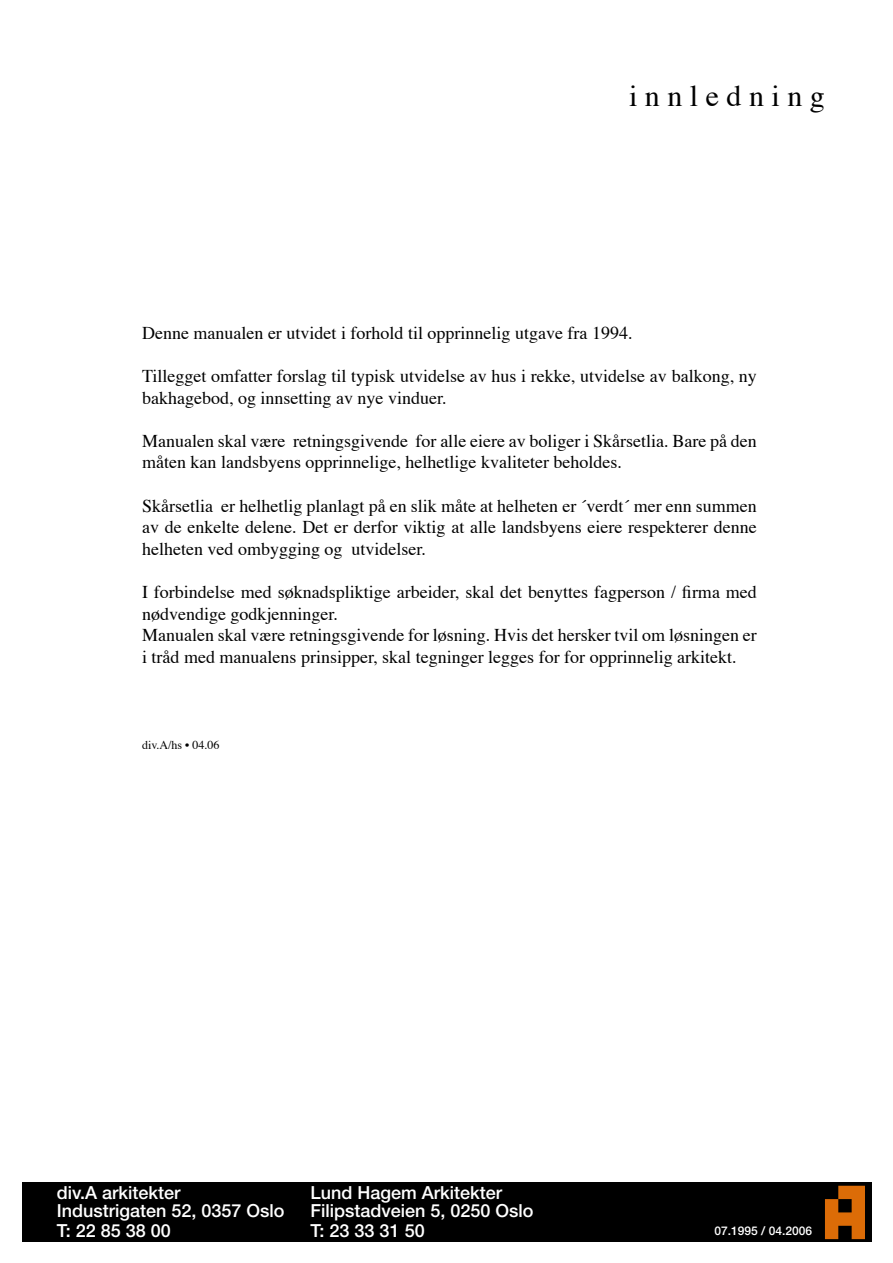
<style>
.page{position:relative;width:893px;height:1263px;background:#fff}
.page>*{position:absolute;margin:0;border:0;box-sizing:border-box;transform-origin:0 0}
.t1{font:30px "Times";color:#000}
.t2{font:18px/21.6px "Times";color:#000}
.t3{font:500 18px "Helvetica Neue LT Std";color:#fff}
.t4{font:500 12px "Helvetica Neue LT Std";color:#fff}
.t5{font:12px "Times";color:#000}
</style>
<div class="page">
<div style="left:22px;top:1182px;width:850px;height:60px;background:#000"></div>
<svg style="left:825px;top:1186px;width:40px;height:53px"></svg>
<h1 class="t1" style="left:629px;top:77px;width:197px">i n n l e d n i n g</h1>
<p class="t2" style="left:142px;top:323px;width:492px">Denne manualen er utvidet i forhold til opprinnelig utgave fra 1994.</p>
<p class="t2" style="left:142px;top:366px;width:616px">Tillegget omfatter forslag til typisk utvidelse av hus i rekke, utvidelse av balkong, ny bakhagebod, og innsetting av nye vinduer.</p>
<p class="t2" style="left:142px;top:431px;width:616px">Manualen skal være retningsgivende for alle eiere av boliger i Skårsetlia. Bare på den måten kan landsbyens opprinnelige, helhetlige kvaliteter beholdes.</p>
<p class="t2" style="left:142px;top:496px;width:616px;text-align:justify">Skårsetlia er helhetlig planlagt på en slik måte at helheten er ´verdt´ mer enn summen av de enkelte delene. Det er derfor viktig at alle landsbyens eiere respekterer denne helheten ved ombygging og utvidelser.</p>
<p class="t2" style="left:142px;top:582px;width:616px">I forbindelse med søknadspliktige arbeider, skal det benyttes fagperson / firma med nødvendige godkjenninger.<br>Manualen skal være retningsgivende for løsning. Hvis det hersker tvil om løsningen er i tråd med manualens prinsipper, skal tegninger legges for for opprinnelig arkitekt.</p>
<p class="t5" style="left:142px;top:738px;width:79px">div.A/hs • 04.06</p>
<p class="t3" style="left:57px;top:1181px;width:125px">div.A arkitekter</p>
<p class="t3" style="left:310px;top:1181px;width:193px">Lund Hagem Arkitekter</p>
<p class="t3" style="left:57px;top:1200px;width:229px">Industrigaten 52, 0357 Oslo</p>
<p class="t3" style="left:310px;top:1200px;width:225px">Filipstadveien 5, 0250 Oslo</p>
<p class="t3" style="left:57px;top:1219px;width:116px">T: 22 85 38 00</p>
<p class="t3" style="left:310px;top:1219px;width:116px">T: 23 33 31 50</p>
<p class="t4" style="left:714px;top:1223px;width:99px">07.1995 / 04.2006</p>
</div>
